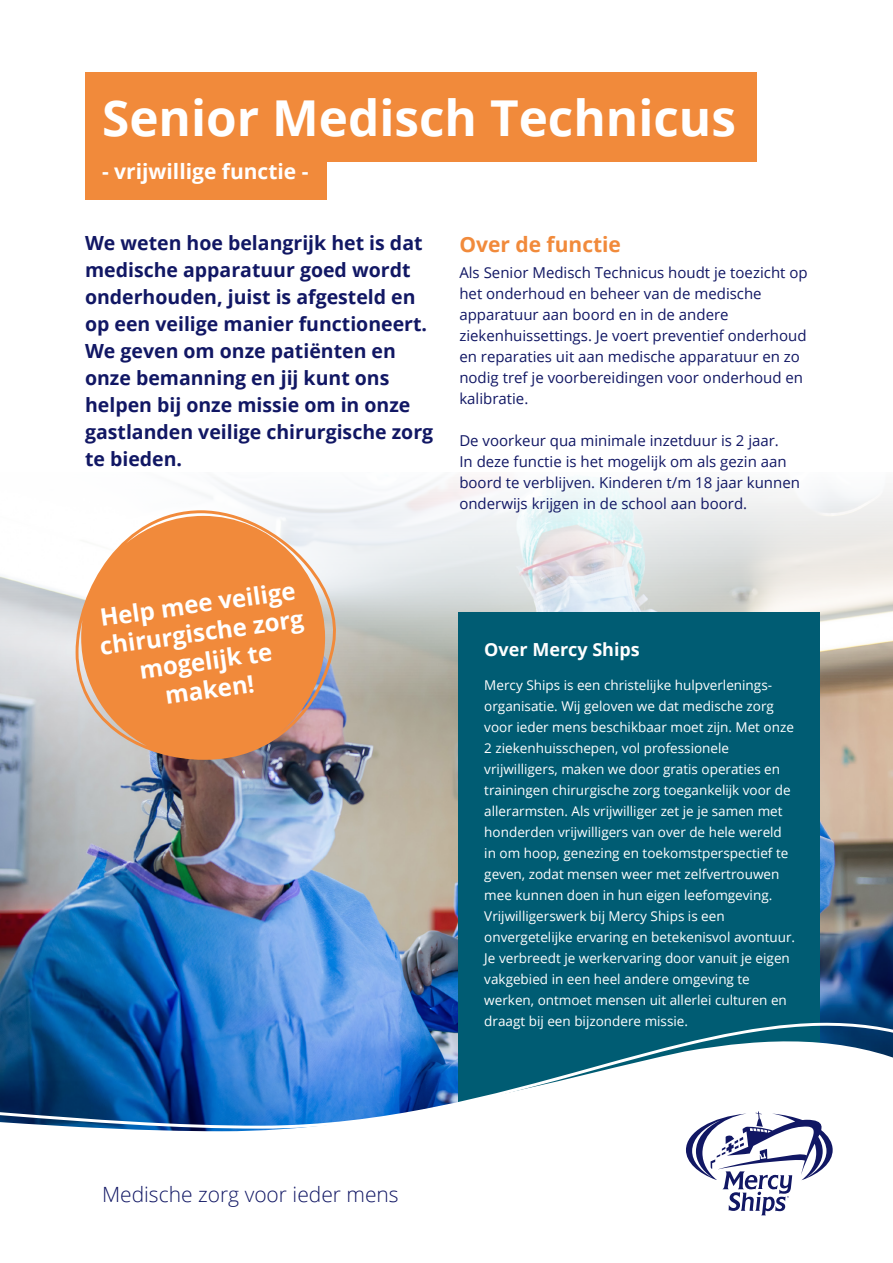
<style>
.page{position:relative;width:893px;height:1263px;background:#fff}
.page>*{position:absolute;margin:0;border:0;box-sizing:border-box;transform-origin:0 0}
.t1{font:700 49.5px "Open Sans";color:#fff}
.t2{font:700 24px/28.8px "Open Sans";color:#fff;text-align:center}
.t3{font:300 21px "Open Sans";color:#111764}
.t4{font:700 21px "Open Sans";color:#fff}
.t5{font:700 21px "Open Sans";color:#f18a3b}
.t6{font:700 19.5px/27px "Open Sans";color:#111764}
.t7{font:700 18px "Open Sans";color:#fff}
.t8{font:15px/21px "Open Sans";color:#111764}
.t9{font:13.5px/21px "Open Sans";color:#fff}
.s1{font-style:inherit}
</style>
<div class="page">
<div style="left:85px;top:147px;width:241px;height:53px;background:#f18a3b"></div>
<img style="left:0;top:480px;width:893px;height:542px">
<div style="left:458px;top:612px;width:362px;height:525px;background:#005c73"></div>
<svg style="left:101px;top:1128px;width:665px;height:88px"></svg>
<svg style="left:0;top:1022px;width:893px;height:106px"></svg>
<div style="left:85px;top:72px;width:671px;height:90px;background:#f18a3b"></div>
<svg style="left:76px;top:510px;width:263px;height:250px;background:#e89b63"></svg>
<svg style="left:686px;top:1111px;width:147px;height:104px"></svg>
<p class="t1" style="left:102px;top:83px;width:635px"><span class="s1">Senior</span> Medisch Technicus</p>
<p class="t4" style="left:102px;top:157px;width:208px">- vrijwillige functie -</p>
<p class="t6" style="left:85px;top:229px;width:350px">We weten hoe belangrijk het is dat medische apparatuur goed wordt onderhouden, juist is afgesteld en op een veilige manier functioneert.<br>We geven om onze patiënten en onze bemanning en jij kunt ons helpen bij onze missie om in onze gastlanden veilige chirurgische zorg te bieden.</p>
<p class="t5" style="left:459px;top:229px;width:163px">Over de functie</p>
<p class="t8" style="left:459px;top:262px;width:350px">Als Senior Medisch Technicus houdt je toezicht op het onderhoud en beheer van de medische apparatuur aan boord en in de andere ziekenhuissettings. Je voert preventief onderhoud en reparaties uit aan medische apparatuur en zo nodig tref je voorbereidingen voor onderhoud en kalibratie.</p>
<p class="t8" style="left:459px;top:430px;width:342px">De voorkeur qua minimale inzetduur is 2 jaar.<br>In deze functie is het mogelijk om als gezin aan boord te verblijven. Kinderen t/m 18 jaar kunnen onderwijs krijgen in de school aan boord.</p>
<p class="t2" style="left:94px;top:603px;width:207px;rotate:-8deg">Help mee veilige chirurgische zorg mogelijk te maken!</p>
<p class="t7" style="left:484px;top:637px;width:157px">Over Mercy Ships</p>
<p class="t9" style="left:484px;top:674px;width:312px">Mercy Ships is een christelijke hulpverlenings&shy;organisatie. Wij geloven we dat medische zorg voor ieder mens beschikbaar moet zijn. Met onze 2 ziekenhuisschepen, vol professionele vrijwilligers, maken we door gratis operaties en trainingen chirurgische zorg toegankelijk voor de allerarmsten. Als vrijwilliger zet je je samen met honderden vrijwilligers van over de hele wereld in om hoop, genezing en toekomstperspectief te geven, zodat mensen weer met zelfvertrouwen mee kunnen doen in hun eigen leefomgeving.<br>Vrijwilligerswerk bij Mercy Ships is een onvergetelijke ervaring en betekenisvol avontuur.<br>Je verbreedt je werkervaring door vanuit je eigen vakgebied in een heel andere omgeving te werken, ontmoet mensen uit allerlei culturen en draagt bij een bijzondere missie.</p>
<p class="t3" style="left:102px;top:1180px;width:298px">Medische zorg voor ieder mens</p>
</div>
